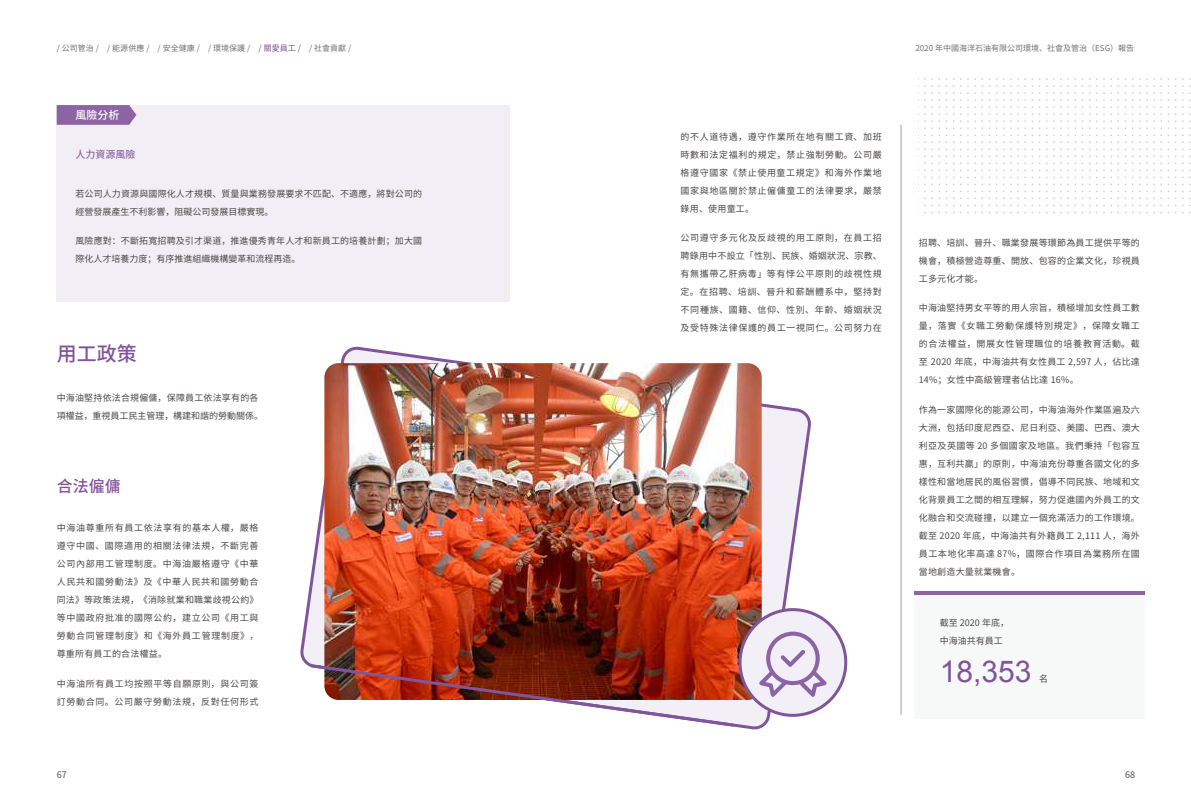
<style>
.page{position:relative;width:1191px;height:808px;background:#fff}
.page>*{position:absolute;margin:0;border:0;box-sizing:border-box;transform-origin:0 0}
.t1{font:30px "Arial";color:#81559a}
.t2{font:500 20px "Source Han Sans CN";color:#81559a}
.t3{font:500 16px "Source Han Sans CN";color:#81559a}
.t4{font:500 11px "Source Han Sans CN";color:#fff}
.t5{font:500 10px "Source Han Sans CN";color:#81559a}
.t6{font:9px/18px "Source Han Sans CN";letter-spacing:.025em;color:#4c4948;text-align:justify}
.t7{font:9px/18px "Source Han Sans CN";letter-spacing:.075em;color:#4c4948}
.t8{font:9px/18px "Source Han Sans CN";color:#4c4948}
.t9{font:8px "Source Han Sans CN";color:#727171}
.s1{color:#7a5192}
</style>
<div class="page">
<div style="left:914px;top:591px;width:230px;height:128px;background:#f7f8f8"></div>
<div style="left:57px;top:105px;width:453px;height:196px;background:#f2eef5"></div>
<svg style="left:57px;top:105px;width:79px;height:20px;background:#916ba7"></svg>
<hr style="left:900px;top:125px;width:1px;height:590px;background:#9fa0a0">
<svg style="left:300px;top:346px;width:512px;height:384px"></svg>
<img style="left:324px;top:363px;width:437px;height:337px">
<img style="left:307px;top:662px;width:430px;height:66px">
<div style="left:740px;top:610px;width:105px;height:105px;background:#f2eff6;border-radius:50%"></div>
<div style="left:738px;top:608px;width:109px;height:109px;border:3px solid #81559a;border-radius:50%"></div>
<svg style="left:759px;top:632px;width:67px;height:65px"></svg>
<svg style="left:924px;top:78px;width:1px;height:86px"></svg>
<svg style="left:931px;top:78px;width:23px;height:86px"></svg>
<svg style="left:960px;top:78px;width:1px;height:86px"></svg>
<svg style="left:967px;top:78px;width:1px;height:86px"></svg>
<svg style="left:974px;top:78px;width:23px;height:86px"></svg>
<svg style="left:1003px;top:78px;width:1px;height:86px"></svg>
<svg style="left:1010px;top:78px;width:1px;height:86px"></svg>
<svg style="left:1017px;top:78px;width:23px;height:86px"></svg>
<svg style="left:1046px;top:78px;width:1px;height:86px"></svg>
<svg style="left:1053px;top:78px;width:1px;height:86px"></svg>
<svg style="left:1060px;top:78px;width:1px;height:86px"></svg>
<svg style="left:1067px;top:78px;width:23px;height:86px"></svg>
<svg style="left:1096px;top:78px;width:1px;height:86px"></svg>
<svg style="left:1103px;top:78px;width:1px;height:86px"></svg>
<svg style="left:1110px;top:78px;width:23px;height:86px"></svg>
<svg style="left:1139px;top:78px;width:1px;height:86px"></svg>
<svg style="left:1146px;top:78px;width:1px;height:86px"></svg>
<svg style="left:1153px;top:78px;width:23px;height:86px"></svg>
<svg style="left:1182px;top:78px;width:1px;height:86px"></svg>
<svg style="left:1189px;top:78px;width:1px;height:86px"></svg>
<hr style="left:914px;top:591px;width:230px;height:3px;background:#81559a">
<p class="t9" style="left:57px;top:44px;width:44px">/ 公司管治 /</p>
<p class="t9" style="left:107px;top:44px;width:246px">/ 能源供應 / / 安全健康 / / 環境保護 / <span class="s1">/ 關愛員工 /</span> / 社會貢獻 /</p>
<p class="t9" style="left:915px;top:44px;width:220px">2020 年中國海洋石油有限公司環境、社會及管治（ESG）報告</p>
<p class="t4" style="left:75px;top:109px;width:45px">風險分析</p>
<p class="t5" style="left:75px;top:149px;width:61px">人力資源風險</p>
<p class="t6" style="left:75px;top:185px;width:348px">若公司人力資源與國際化人才規模、質量與業務發展要求不匹配、不適應，將對公司的經營發展產生不利影響，阻礙公司發展目標實現。</p>
<p class="t6" style="left:75px;top:232px;width:348px">風險應對：不斷拓寬招聘及引才渠道，推進優秀青年人才和新員工的培養計劃；加大國際化人才培養力度；有序推進組織機構變革和流程再造。</p>
<h2 class="t2" style="left:57px;top:342px;width:81px">用工政策</h2>
<p class="t6" style="left:57px;top:389px;width:208px">中海油堅持依法合規僱傭，保障員工依法享有的各項權益，重視員工民主管理，構建和諧的勞動關係。</p>
<h3 class="t3" style="left:57px;top:477px;width:65px">合法僱傭</h3>
<p class="t6" style="left:57px;top:519px;width:203px">中海油尊重所有員工依法享有的基本人權，嚴格遵守中國、國際適用的相關法律法規，不斷完善公司內部用工管理制度。中海油嚴格遵守《中華人民共和國勞動法》及《中華人民共和國勞動合同法》等政策法規，《消除就業和職業歧視公約》等中國政府批准的國際公約，建立公司《用工與勞動合同管理制度》和《海外員工管理制度》，尊重所有員工的合法權益。</p>
<p class="t7" style="left:57px;top:675px;width:203px">中海油所有員工均按照平等自願原則，與公司簽訂勞動合同。公司嚴守勞動法規，反對任何形式</p>
<p class="t6" style="left:680px;top:128px;width:203px">的不人道待遇，遵守作業所在地有關工資、加班時數和法定福利的規定，禁止強制勞動。公司嚴格遵守國家《禁止使用童工規定》和海外作業地國家與地區關於禁止僱傭童工的法律要求，嚴禁錄用、使用童工。</p>
<p class="t6" style="left:680px;top:229px;width:203px">公司遵守多元化及反歧視的用工原則，在員工招聘錄用中不設立「性別、民族、婚姻狀況、宗教、有無攜帶乙肝病毒」等有悖公平原則的歧視性規定。在招聘、培訓、晉升和薪酬體系中，堅持對不同種族、國籍、信仰、性別、年齡、婚姻狀況及受特殊法律保護的員工一視同仁。公司努力在</p>
<p class="t6" style="left:918px;top:234px;width:223px">招聘、培訓、晉升、職業發展等環節為員工提供平等的機會，積極營造尊重、開放、包容的企業文化，珍視員工多元化才能。</p>
<p class="t6" style="left:918px;top:299px;width:223px">中海油堅持男女平等的用人宗旨，積極增加女性員工數量，落實《女職工勞動保護特別規定》，保障女職工的合法權益，開展女性管理職位的培養教育活動。截至 2020 年底，中海油共有女性員工 2,597 人，佔比達14%；女性中高級管理者佔比達 16%。</p>
<p class="t6" style="left:918px;top:401px;width:223px">作為一家國際化的能源公司，中海油海外作業區遍及六大洲，包括印度尼西亞、尼日利亞、美國、巴西、澳大利亞及英國等 20 多個國家及地區。我們秉持「包容互惠，互利共贏」的原則，中海油充份尊重各國文化的多樣性和當地居民的風俗習慣，倡導不同民族、地域和文化背景員工之間的相互理解，努力促進國內外員工的文化融合和交流碰撞，以建立一個充滿活力的工作環境。截至 2020 年底，中海油共有外籍員工 2,111 人，海外員工本地化率高達 87%，國際合作項目為業務所在國當地創造大量就業機會。</p>
<p class="t8" style="left:939px;top:614px;width:71px">截至 2020 年底，中海油共有員工</p>
<h1 class="t1" style="left:939px;top:652px;width:93px">18,353</h1>
<p class="t6" style="left:1039px;top:670px;width:10px">名</p>
<p class="t6" style="left:57px;top:765px;width:11px">67</p>
<p class="t6" style="left:1125px;top:765px;width:11px">68</p>
</div>
